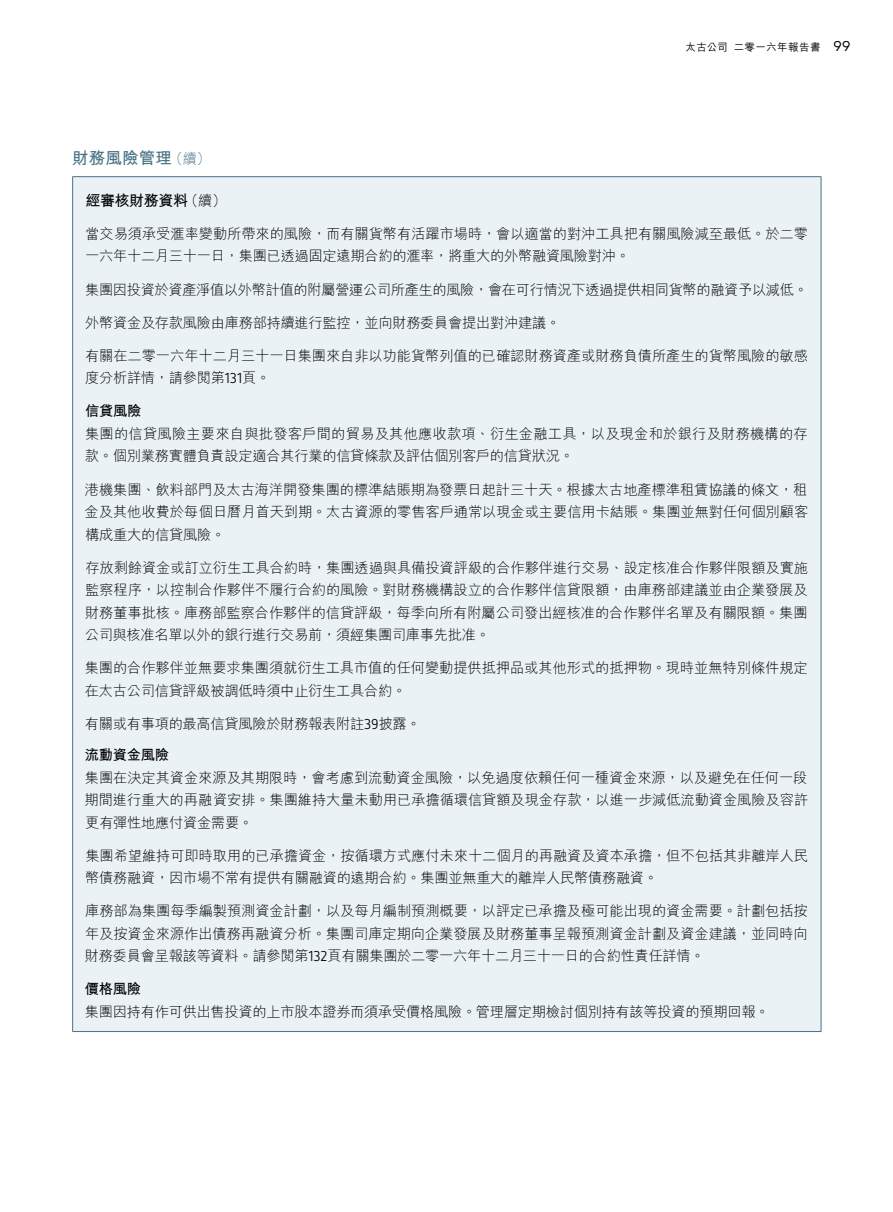
<style>
.page{position:relative;width:893px;height:1212px;background:#fff}
.page>*{position:absolute;margin:0;border:0;box-sizing:border-box;transform-origin:0 0}
.t1{font:700 16.5px "M Hei HK";letter-spacing:.01em;color:#497285}
.t2{font:700 15px "M Hei HK";letter-spacing:-.025em;color:#000}
.t3{font:300 14.25px/22.5px "M Hei HK";letter-spacing:-.02em;color:#000}
.t4{font:300 14.25px/22.5px "M Hei HK";letter-spacing:.015em;color:#000}
.t5{font:700 14.25px "M Hei HK";letter-spacing:-.02em;color:#000}
.t6{font:500 10.5px "M Hei HK";letter-spacing:.045em;color:#000}
.s1{font-family:"Mark OT";font-weight:400;font-size:14.25px}
.s2{font-weight:300;font-size:14.25px}
.s3{font-family:"Netto OT";font-weight:400}
.s4{font-weight:700}
</style>
<div class="page">
<div style="left:73px;top:177px;width:748px;height:854px;background:#eaf2f6"></div>
<hr style="left:72px;top:176px;width:749px;height:1px;background:#497285">
<hr style="left:72px;top:177px;width:1px;height:554px;background:#497285">
<hr style="left:821px;top:177px;width:1px;height:554px;background:#497285">
<hr style="left:72px;top:731px;width:1px;height:300px;background:#497285">
<hr style="left:821px;top:731px;width:1px;height:300px;background:#497285">
<hr style="left:72px;top:1031px;width:749px;height:1px;background:#497285">
<p class="t6" style="left:685px;top:40px;width:167px">太古公司二零一六年報告書 <span class="s1">99</span></p>
<p class="t1" style="left:72px;top:146px;width:140px">財務風險管理<span class="s2">（續）</span></p>
<p class="t2" style="left:85px;top:189px;width:142px">經審核財務資料<span class="s2">（續）</span></p>
<p class="t3" style="left:85px;top:222px;width:724px">當交易須承受滙率變動所帶來的風險，而有關貨幣有活躍市場時，會以適當的對沖工具把有關風險減至最低。於二零一六年十二月三十一日，集團已透過固定遠期合約的滙率，將重大的外幣融資風險對沖。</p>
<p class="t3" style="left:85px;top:278px;width:724px">集團因投資於資產淨值以外幣計值的附屬營運公司所產生的風險，會在可行情況下透過提供相同貨幣的融資予以減低。</p>
<p class="t3" style="left:85px;top:311px;width:477px">外幣資金及存款風險由庫務部持續進行監控，並向財務委員會提出對沖建議。</p>
<p class="t3" style="left:85px;top:344px;width:724px">有關在二零一六年十二月三十一日集團來自非以功能貨幣列值的已確認財務資產或財務負債所產生的貨幣風險的敏感度分析詳情，請參閱第<span class="s3">131</span>頁。</p>
<p class="t5" style="left:85px;top:401px;width:58px">信貸風險</p>
<p class="t4" style="left:85px;top:422px;width:724px">集團的信貸風險主要來自與批發客戶間的貿易及其他應收款項、衍生金融工具，以及現金和於銀行及財務機構的存款。個別業務實體負責設定適合其行業的信貸條款及評估個別客戶的信貸狀況。</p>
<p class="t3" style="left:85px;top:478px;width:725px;text-align:justify">港機集團、飲料部門及太古海洋開發集團的標準結賬期為發票日起計三十天。根據太古地產標準租賃協議的條文，租金及其他收費於每個日曆月首天到期。太古資源的零售客戶通常以現金或主要信用卡結賬。集團並無對任何個別顧客構成重大的信貸風險。</p>
<p class="t3" style="left:85px;top:556px;width:725px;text-align:justify">存放剩餘資金或訂立衍生工具合約時，集團透過與具備投資評級的合作夥伴進行交易、設定核准合作夥伴限額及實施監察程序，以控制合作夥伴不履行合約的風險。對財務機構設立的合作夥伴信貸限額，由庫務部建議並由企業發展及財務董事批核。庫務部監察合作夥伴的信貸評級，每季向所有附屬公司發出經核准的合作夥伴名單及有關限額。集團公司與核准名單以外的銀行進行交易前，須經集團司庫事先批准。</p>
<p class="t3" style="left:85px;top:657px;width:724px">集團的合作夥伴並無要求集團須就衍生工具市值的任何變動提供抵押品或其他形式的抵押物。現時並無特別條件規定在太古公司信貸評級被調低時須中止衍生工具合約。</p>
<p class="t3" style="left:85px;top:708px;width:337px;line-height:31px">有關或有事項的最高信貸風險於財務報表附註<span class="s3">39</span>披露。<span class="s4">流動資金風險</span></p>
<p class="t3" style="left:85px;top:766px;width:725px;text-align:justify">集團在決定其資金來源及其期限時，會考慮到流動資金風險，以免過度依賴任何一種資金來源，以及避免在任何一段期間進行重大的再融資安排。集團維持大量未動用已承擔循環信貸額及現金存款，以進一步減低流動資金風險及容許更有彈性地應付資金需要。</p>
<p class="t3" style="left:85px;top:844px;width:724px">集團希望維持可即時取用的已承擔資金，按循環方式應付未來十二個月的再融資及資本承擔，但不包括其非離岸人民幣債務融資，因市場不常有提供有關融資的遠期合約。集團並無重大的離岸人民幣債務融資。</p>
<p class="t3" style="left:85px;top:900px;width:724px;text-align:justify">庫務部為集團每季編製預測資金計劃，以及每月編制預測概要，以評定已承擔及極可能出現的資金需要。計劃包括按年及按資金來源作出債務再融資分析。集團司庫定期向企業發展及財務董事呈報預測資金計劃及資金建議，並同時向財務委員會呈報該等資料。請參閱第<span class="s3">132</span>頁有關集團於二零一六年十二月三十一日的合約性責任詳情。</p>
<p class="t5" style="left:85px;top:979px;width:58px">價格風險</p>
<p class="t3" style="left:85px;top:1000px;width:686px">集團因持有作可供出售投資的上市股本證券而須承受價格風險。管理層定期檢討個別持有該等投資的預期回報。</p>
</div>
